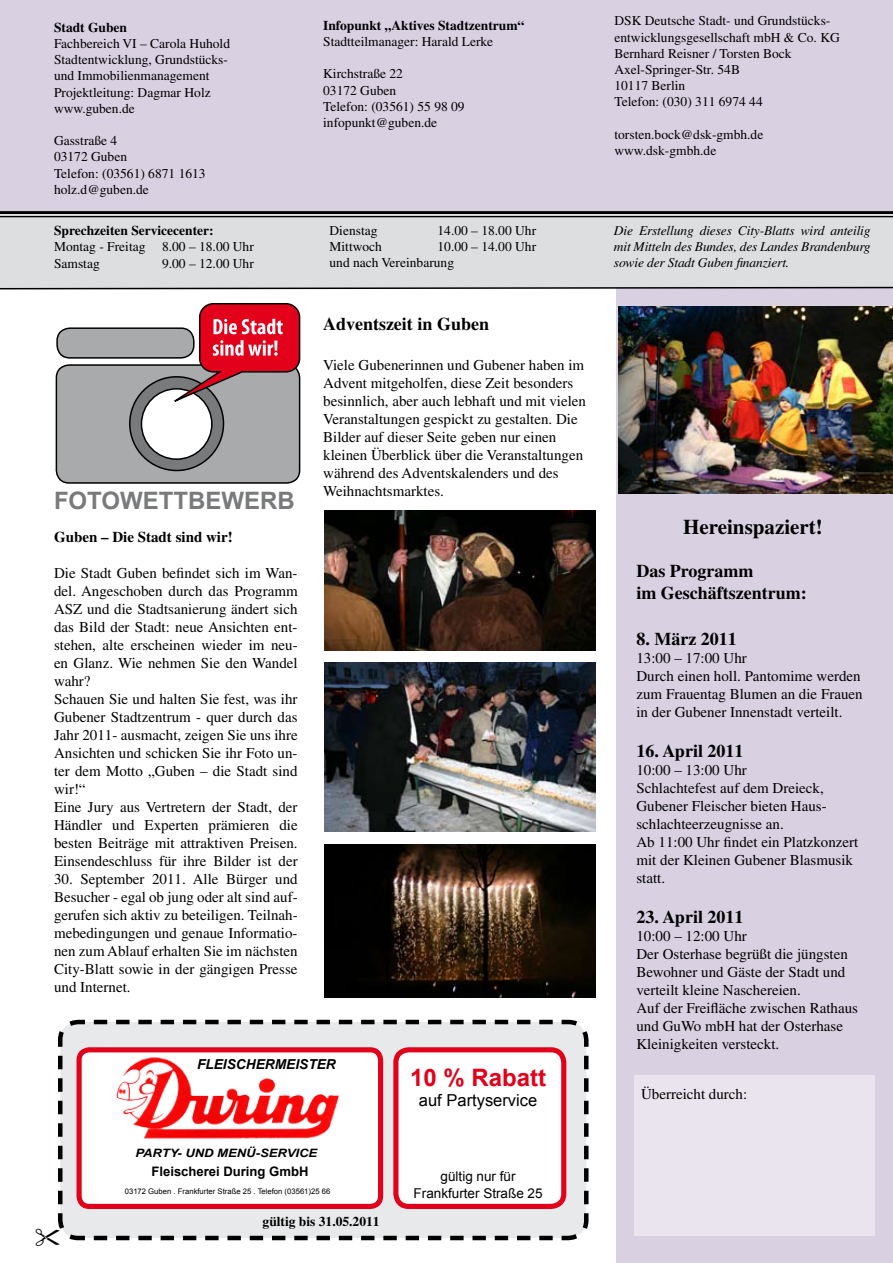
<style>
.page{position:relative;width:893px;height:1263px;background:#fff}
.page>*{position:absolute;margin:0;border:0;box-sizing:border-box;transform-origin:0 0}
.t1{font:700 24px "Arial";color:#797a7c}
.t2{font:700 24px "Arial";color:#e2001a}
.t3{font:700 21px "Times";color:#000}
.t4{font:700 18px/21.6px "Times";color:#000}
.t5{font:16.5px "Arial";color:#000}
.t6{font:15px/18px "Times";color:#000}
.t7{font:700 15px "Times";color:#000}
.t8{font:italic 700 13.65px "Arial";color:#000}
.t9{font:13.5px/16.2px "Times";color:#000}
.t10{font:italic 13.5px/16.2px "Times";letter-spacing:-.01em;color:#000;text-align:justify}
.t11{font:700 13.5px "Times";color:#000}
.t12{font:13.5px/16.2px "Arial";color:#000;text-align:center}
.t13{font:700 13.05px "Arial";color:#000}
.t14{font:italic 700 11.55px "Arial";color:#000;scale:1.13 1}
.t15{font:7.65px "Arial";color:#000}
</style>
<div class="page">
<svg style="left:58px;top:1019px;width:531px;height:222px;background:#d3d2d3"></svg>
<div style="left:617px;top:287px;width:276px;height:976px;background:#d9d0e2"></div>
<div style="left:0;top:217px;width:893px;height:71px;background:#dddedf"></div>
<hr style="left:0;top:216px;width:893px;height:1px;background:#000">
<div style="left:0;top:0;width:893px;height:213px;background:#d9d0e2"></div>
<hr style="left:0;top:211px;width:893px;height:3px;background:#000">
<svg style="left:0;top:286px;width:893px;height:4px"></svg>
<img style="left:618px;top:306px;width:275px;height:187px">
<img style="left:325px;top:510px;width:270px;height:140px">
<img style="left:325px;top:662px;width:270px;height:169px">
<img style="left:325px;top:844px;width:270px;height:153px">
<div style="left:634px;top:1075px;width:240px;height:160px;background:#e9e4ee"></div>
<div style="left:79px;top:1050px;width:302px;height:156px;background:#fff;border-radius:10px"></div>
<div style="left:77px;top:1047px;width:306px;height:162px;border:5px solid #e2001a;border-radius:10px"></div>
<img style="left:116px;top:1057px;width:223px;height:82px">
<div style="left:396px;top:1050px;width:168px;height:156px;background:#fff;border-radius:13px"></div>
<div style="left:393px;top:1047px;width:173px;height:162px;border:5px solid #e2001a;border-radius:13px"></div>
<div style="left:57px;top:328px;width:137px;height:30px;background:#a9aaac;border-radius:13px"></div>
<div style="left:56px;top:327px;width:139px;height:32px;border:2px solid #000;border-radius:13px"></div>
<div style="left:56px;top:365px;width:244px;height:118px;background:#a9aaac;border-radius:13px"></div>
<div style="left:56px;top:364px;width:244px;height:120px;border:2px solid #000;border-radius:13px"></div>
<div style="left:130px;top:377px;width:93px;height:93px;background:#797a7c;border-radius:50%"></div>
<div style="left:129px;top:376px;width:95px;height:95px;border:2px solid #000;border-radius:50%"></div>
<div style="left:141px;top:389px;width:71px;height:70px;background:#fff;border-radius:50%"></div>
<div style="left:141px;top:388px;width:72px;height:72px;border:2px solid #000;border-radius:50%"></div>
<svg style="left:159px;top:303px;width:142px;height:107px"></svg>
<svg style="left:274px;top:341px;width:4px;height:10px"></svg>
<svg style="left:58px;top:1228px;width:2px;height:13px"></svg>
<p class="t11" style="left:54px;top:19px;width:75px">Stadt Guben</p>
<p class="t9" style="left:54px;top:35px;width:178px">Fachbereich VI – Carola Huhold<br>Stadtentwicklung, Grundstücks&shy;und Immobilienmanagement<br>Projektleitung: Dagmar Holz www.guben.de</p>
<p class="t9" style="left:54px;top:133px;width:153px">Gasstraße 4<br>03172 Guben<br>Telefon: (03561) 6871 1613 holz.d@guben.de</p>
<p class="t11" style="left:54px;top:223px;width:161px">Sprechzeiten Servicecenter:</p>
<p class="t9" style="left:54px;top:239px;width:201px">Montag - Freitag 8.00 – 18.00 Uhr<br>Samstag</p>
<p class="t9" style="left:162px;top:255px;width:93px">9.00 – 12.00 Uhr</p>
<h1 class="t1" style="left:54px;top:484px;width:242px">FOTOWETTBEWERB</h1>
<p class="t7" style="left:54px;top:528px;width:180px">Guben – Die Stadt sind wir!</p>
<p class="t6" style="left:54px;top:564px;width:245px">Die Stadt Guben befindet sich im Wan&shy;del. Angeschoben durch das Programm ASZ und die Stadtsanierung ändert sich das Bild der Stadt: neue Ansichten ent&shy;stehen, alte erscheinen wieder im neu&shy;en Glanz. Wie nehmen Sie den Wandel wahr?<br>Schauen Sie und halten Sie fest, was ihr Gubener Stadtzentrum - quer durch das Jahr 2011- ausmacht, zeigen Sie uns ihre Ansichten und schicken Sie ihr Foto un&shy;ter dem Motto „Guben – die Stadt sind wir!“<br>Eine Jury aus Vertretern der Stadt, der Händler und Experten prämieren die besten Beiträge mit attraktiven Preisen.<br>Einsendeschluss für ihre Bilder ist der</p>
<p class="t6" style="left:54px;top:870px;width:245px;text-align:justify">30. September 2011. Alle Bürger und Besucher - egal ob jung oder alt sind auf&shy;gerufen sich aktiv zu beteiligen. Teilnah&shy;mebedingungen und genaue Informatio&shy;nen zum Ablauf erhalten Sie im nächsten City-Blatt sowie in der gängigen Presse und Internet.</p>
<p class="t11" style="left:323px;top:17px;width:203px">Infopunkt „Aktives Stadtzentrum“</p>
<p class="t9" style="left:323px;top:33px;width:172px">Stadtteilmanager: Harald Lerke</p>
<p class="t9" style="left:323px;top:66px;width:143px">Kirchstraße 22<br>03172 Guben<br>Telefon: (03561) 55 98 09 infopunkt@guben.de</p>
<p class="t9" style="left:330px;top:222px;width:49px">Dienstag</p>
<p class="t9" style="left:438px;top:222px;width:100px">14.00 – 18.00 Uhr</p>
<p class="t9" style="left:330px;top:238px;width:54px">Mittwoch</p>
<p class="t9" style="left:330px;top:238px;width:208px;text-indent:108px">10.00 – 14.00 Uhr und nach Vereinbarung</p>
<p class="t4" style="left:323px;top:313px;width:167px">Adventszeit in Guben</p>
<p class="t6" style="left:323px;top:356px;width:264px">Viele Gubenerinnen und Gubener haben im Advent mitgeholfen, diese Zeit besonders besinnlich, aber auch lebhaft und mit vielen Veranstaltungen gespickt zu gestalten. Die Bilder auf dieser Seite geben nur einen kleinen Überblick über die Veranstaltungen während des Adventskalenders und des Weihnachtsmarktes.</p>
<p class="t8" style="left:197px;top:1055px;width:140px">FLEISCHERMEISTER</p>
<p class="t14" style="left:135px;top:1145px;width:162px">PARTY- UND MENÜ-SERVICE</p>
<p class="t13" style="left:151px;top:1163px;width:159px">Fleischerei During GmbH</p>
<p class="t15" style="left:125px;top:1186px;width:207px">03172 Guben . Frankfurter Straße 25 . Telefon (03561)25 66</p>
<p class="t11" style="left:263px;top:1213px;width:119px">gültig bis 31.05.2011</p>
<h1 class="t2" style="left:410px;top:1062px;width:138px">10 % Rabatt</h1>
<p class="t5" style="left:419px;top:1089px;width:120px">auf Partyservice</p>
<p class="t12" style="left:414px;top:1168px;width:131px">gültig nur für<br>Frankfurter Straße 25</p>
<p class="t9" style="left:614px;top:13px;width:227px">DSK Deutsche Stadt- und Grundstücks&shy;entwicklungsgesellschaft mbH &amp; Co. KG<br>Bernhard Reisner / Torsten Bock<br>Axel-Springer-Str. 54B<br>10117 Berlin<br>Telefon: (030) 311 6974 44</p>
<p class="t9" style="left:614px;top:126px;width:150px">torsten.bock@dsk-gmbh.de www.dsk-gmbh.de</p>
<p class="t10" style="left:614px;top:222px;width:258px">Die Erstellung dieses City-Blatts wird anteilig mit Mitteln des Bundes, des Landes Brandenburg sowie der Stadt Guben finanziert.</p>
<h2 class="t3" style="left:683px;top:514px;width:141px">Hereinspaziert!</h2>
<p class="t4" style="left:636px;top:560px;width:172px">Das Programm<br>im Geschäftszentrum:</p>
<p class="t4" style="left:636px;top:628px;width:102px">8. März 2011</p>
<p class="t6" style="left:636px;top:649px;width:228px">13:00 – 17:00 Uhr<br>Durch einen holl. Pantomime werden zum Frauentag Blumen an die Frauen in der Gubener Innenstadt verteilt.</p>
<p class="t4" style="left:636px;top:740px;width:109px">16. April 2011</p>
<p class="t6" style="left:636px;top:761px;width:223px">10:00 – 13:00 Uhr<br>Schlachtefest auf dem Dreieck,<br>Gubener Fleischer bieten Haus&shy;schlachteerzeugnisse an.<br>Ab 11:00 Uhr findet ein Platzkonzert mit der Kleinen Gubener Blasmusik statt.</p>
<p class="t4" style="left:636px;top:905px;width:109px">23. April 2011</p>
<p class="t6" style="left:636px;top:926px;width:223px">10:00 – 12:00 Uhr<br>Der Osterhase begrüßt die jüngsten<br>Bewohner und Gäste der Stadt und verteilt kleine Naschereien.<br>Auf der Freifläche zwischen Rathaus und GuWo mbH hat der Osterhase<br>Kleinigkeiten versteckt.</p>
<p class="t6" style="left:641px;top:1085px;width:108px">Überreicht durch:</p>
</div>
